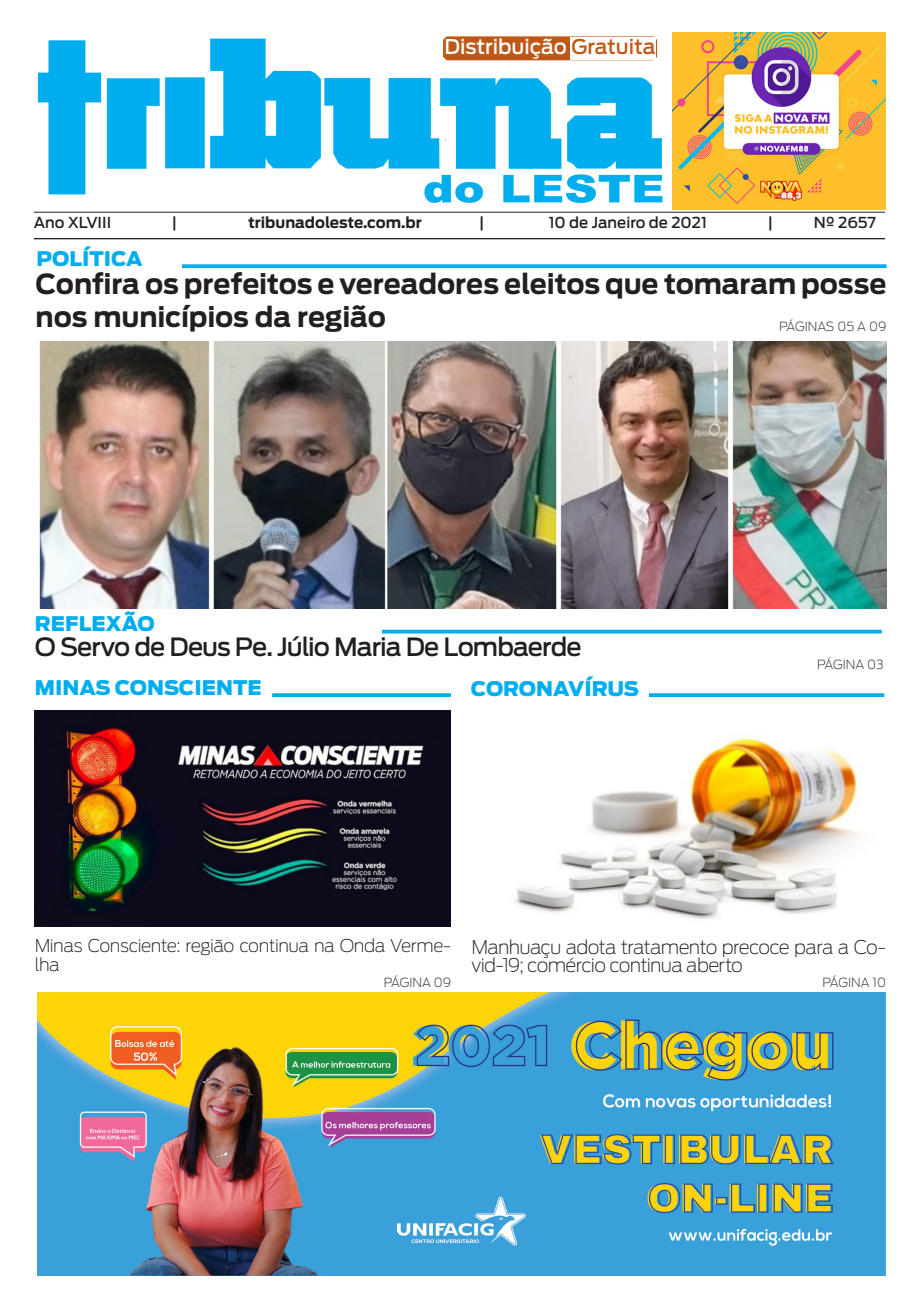
<style>
.page{position:relative;width:922px;height:1312px;background:#fff}
.page>*{position:absolute;margin:0;border:0;box-sizing:border-box;transform-origin:0 0}
.t1{font:700 27.5px/33px "Antenna";letter-spacing:-.005em;color:#231f20}
.t2{font:500 25px "Antenna";letter-spacing:-.035em;color:#231f20}
.t3{font:500 20.25px "Antenna";color:#fff}
.t4{font:900 20px "Antenna";color:#00aeef}
.t5{font:200 18.75px/18.8px "Antenna";letter-spacing:-.04em;color:#231f20}
.t6{font:200 17.5px/18.8px "Antenna";letter-spacing:-.03em;color:#231f20}
.t7{font:500 15px "Antenna";color:#231f20}
.t8{font:700 15px "Antenna";color:#231f20}
.t9{font:200 12.5px "Antenna";color:#231f20}
.s1{color:#bf5816}
</style>
<div class="page">
<img style="left:37px;top:38px;width:626px;height:165px">
<svg style="left:443px;top:36px;width:214px;height:24px;background:#c15d1d"></svg>
<hr style="left:34px;top:212px;width:850px;height:1px;background:#231f20">
<div style="left:570px;top:37px;width:86px;height:23px;background:#fff"></div>
<img style="left:37px;top:992px;width:848px;height:283px">
<hr style="left:648px;top:693px;width:236px;height:3px;background:#00aeef">
<svg style="left:382px;top:629px;width:499px;height:4px;background:#2fbdf1"></svg>
<hr style="left:272px;top:693px;width:179px;height:3px;background:#00aeef">
<img style="left:515px;top:738px;width:346px;height:181px">
<img style="left:35px;top:710px;width:416px;height:216px">
<img style="left:39px;top:341px;width:847px;height:267px">
<svg style="left:182px;top:264px;width:704px;height:4px;background:#13b4f0"></svg>
<img style="left:672px;top:32px;width:213px;height:177px">
<hr style="left:34px;top:238px;width:850px;height:1px;background:#231f20">
<p class="t3" style="left:444px;top:35px;width:212px">Distribuição <span class="s1">Gratuita</span></p>
<p class="t7" style="left:34px;top:214px;width:79px">Ano XLVIII</p>
<p class="t7" style="left:172px;top:214px;width:7px">|</p>
<p class="t8" style="left:248px;top:214px;width:175px">tribunadoleste.com.br</p>
<p class="t7" style="left:479px;top:214px;width:7px">|</p>
<p class="t7" style="left:548px;top:214px;width:160px">10 de Janeiro de 2021</p>
<p class="t7" style="left:767px;top:214px;width:7px">|</p>
<p class="t7" style="left:813px;top:214px;width:64px">Nº 2657</p>
<p class="t4" style="left:37px;top:246px;width:107px">POLÍTICA</p>
<p class="t1" style="left:36px;top:267px;width:852px">Confira os prefeitos e vereadores eleitos que tomaram posse nos municípios da região</p>
<p class="t9" style="left:779px;top:319px;width:109px">PÁGINAS 05 A 09</p>
<p class="t4" style="left:35px;top:612px;width:121px">REFLEXÃO</p>
<p class="t2" style="left:35px;top:631px;width:548px">O Servo de Deus Pe. Júlio Maria De Lombaerde</p>
<p class="t4" style="left:35px;top:675px;width:228px">MINAS CONSCIENTE</p>
<p class="t4" style="left:471px;top:677px;width:170px">CORONAVÍRUS</p>
<p class="t9" style="left:817px;top:657px;width:68px">PÁGINA 03</p>
<p class="t6" style="left:35px;top:936px;width:418px">Minas Consciente: região continua na Onda Verme&shy;lha</p>
<p class="t9" style="left:384px;top:974px;width:69px">PÁGINA 09</p>
<p class="t5" style="left:471px;top:937px;width:416px">Manhuaçu adota tratamento precoce para a Co&shy;vid-19; comércio continua aberto</p>
<p class="t9" style="left:822px;top:974px;width:65px">PÁGINA 10</p>
</div>
